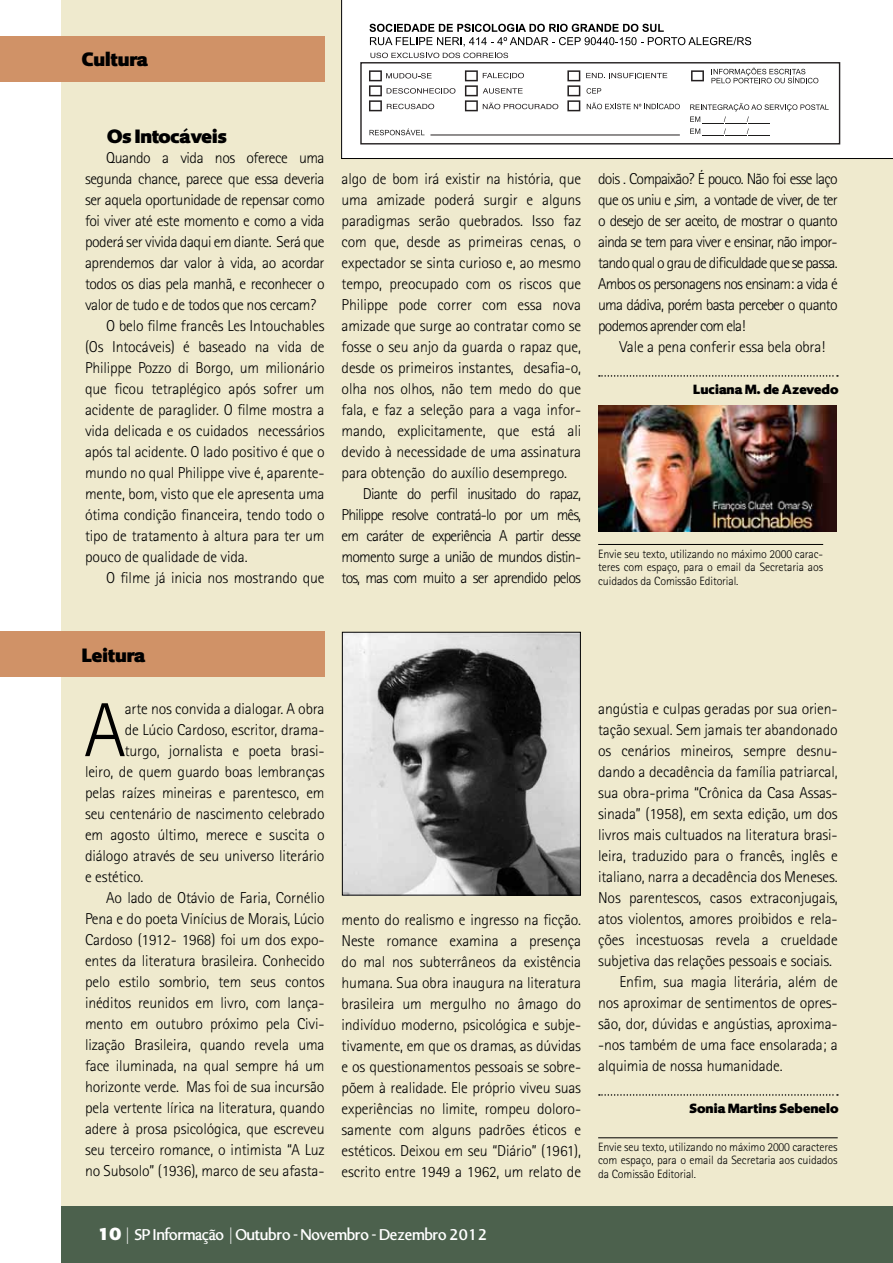
<style>
.page{position:relative;width:893px;height:1263px;background:#fff}
.page>*{position:absolute;margin:0;border:0;box-sizing:border-box;transform-origin:0 0}
.t1{font:300 76.65px "Rotis Sans Serif";color:#000}
.t2{font:700 19.5px "Bengasi";color:#000}
.t3{font:18px "Bengasi";color:#fff}
.t4{font:300 15.75px/21px "Rotis Sans Serif";letter-spacing:-.01em;color:#000;text-align:justify}
.t5{font:300 15.75px "Rotis Sans Serif";letter-spacing:-.03em;color:#000}
.t6{font:300 15.75px "Rotis Sans Serif";letter-spacing:-.05em;color:#000}
.t7{font:700 13.5px "Bengasi";letter-spacing:.01em;color:#000}
.t8{font:300 12px/13.5px "Rotis Sans Serif";letter-spacing:-.01em;color:#000;text-align:justify}
.s1{font-weight:700}
</style>
<div class="page">
<div style="left:62px;top:0;width:831px;height:1206px;background:#efeace"></div>
<div style="left:62px;top:1206px;width:831px;height:57px;background:#4c614d"></div>
<div style="left:0;top:36px;width:325px;height:46px;background:#d09267"></div>
<div style="left:0;top:631px;width:325px;height:46px;background:#d09267"></div>
<svg style="left:599px;top:375px;width:239px;height:2px"></svg>
<svg style="left:341px;top:0;width:552px;height:159px;background:#ebebeb"></svg>
<svg style="left:599px;top:1094px;width:239px;height:2px"></svg>
<hr style="left:598px;top:544px;width:225px;height:1px;background:#000">
<hr style="left:598px;top:1137px;width:240px;height:1px;background:#000">
<img style="left:599px;top:406px;width:238px;height:125px">
<img style="left:344px;top:634px;width:235px;height:259px">
<div style="left:342px;top:632px;width:239px;height:263px;border:1px solid #000"></div>
<p class="t2" style="left:81px;top:48px;width:67px">Cultura</p>
<p class="t2" style="left:106px;top:124px;width:121px">Os Intocáveis</p>
<p class="t5" style="left:106px;top:149px;width:220px">Quando a vida nos oferece uma</p>
<p class="t5" style="left:85px;top:170px;width:241px">segunda chance, parece que essa deveria</p>
<p class="t5" style="left:85px;top:191px;width:241px">ser aquela oportunidade de repensar como</p>
<p class="t5" style="left:85px;top:212px;width:241px">foi viver até este momento e como a vida</p>
<p class="t5" style="left:85px;top:233px;width:241px">poderá ser vivida daqui em diante. Será que</p>
<p class="t5" style="left:85px;top:254px;width:241px">aprendemos dar valor à vida, ao acordar</p>
<p class="t5" style="left:85px;top:275px;width:241px">todos os dias pela manhã, e reconhecer o</p>
<p class="t5" style="left:85px;top:296px;width:233px">valor de tudo e de todos que nos cercam?</p>
<p class="t4" style="left:106px;top:316px;width:220px">O belo filme francês Les Intouchables</p>
<p class="t4" style="left:85px;top:337px;width:241px">(Os Intocáveis) é baseado na vida de</p>
<p class="t4" style="left:85px;top:358px;width:241px">Philippe Pozzo di Borgo, um milionário</p>
<p class="t4" style="left:85px;top:379px;width:241px">que ficou tetraplégico após sofrer um</p>
<p class="t4" style="left:85px;top:400px;width:241px">acidente de paraglider. O filme mostra a</p>
<p class="t4" style="left:85px;top:421px;width:241px">vida delicada e os cuidados necessários</p>
<p class="t4" style="left:85px;top:442px;width:241px">após tal acidente. O lado positivo é que o</p>
<p class="t4" style="left:85px;top:463px;width:241px">mundo no qual Philippe vive é, aparente-</p>
<p class="t4" style="left:85px;top:484px;width:241px">mente, bom, visto que ele apresenta uma</p>
<p class="t4" style="left:85px;top:505px;width:241px">ótima condição financeira, tendo todo o</p>
<p class="t4" style="left:85px;top:526px;width:241px">tipo de tratamento à altura para ter um</p>
<p class="t4" style="left:85px;top:547px;width:164px">pouco de qualidade de vida.</p>
<p class="t4" style="left:106px;top:568px;width:220px">O filme já inicia nos mostrando que</p>
<p class="t4" style="left:342px;top:168px;width:241px">algo de bom irá existir na história, que</p>
<p class="t4" style="left:342px;top:189px;width:241px">uma amizade poderá surgir e alguns</p>
<p class="t4" style="left:342px;top:210px;width:241px">paradigmas serão quebrados. Isso faz</p>
<p class="t4" style="left:342px;top:231px;width:241px">com que, desde as primeiras cenas, o</p>
<p class="t4" style="left:342px;top:252px;width:241px">expectador se sinta curioso e, ao mesmo</p>
<p class="t4" style="left:342px;top:273px;width:241px">tempo, preocupado com os riscos que</p>
<p class="t4" style="left:342px;top:294px;width:241px">Philippe pode correr com essa nova</p>
<p class="t4" style="left:342px;top:315px;width:241px">amizade que surge ao contratar como se</p>
<p class="t4" style="left:342px;top:336px;width:241px">fosse o seu anjo da guarda o rapaz que,</p>
<p class="t4" style="left:342px;top:357px;width:241px">desde os primeiros instantes, desafia-o,</p>
<p class="t4" style="left:342px;top:378px;width:241px">olha nos olhos, não tem medo do que</p>
<p class="t4" style="left:342px;top:399px;width:241px">fala, e faz a seleção para a vaga infor-</p>
<p class="t4" style="left:342px;top:420px;width:241px">mando, explicitamente, que está ali</p>
<p class="t4" style="left:342px;top:441px;width:241px">devido à necessidade de uma assinatura</p>
<p class="t4" style="left:342px;top:462px;width:227px">para obtenção do auxílio desemprego.</p>
<p class="t6" style="left:363px;top:484px;width:220px">Diante do perfil inusitado do rapaz,</p>
<p class="t6" style="left:342px;top:505px;width:241px">Philippe resolve contratá-lo por um mês,</p>
<p class="t6" style="left:342px;top:526px;width:241px">em caráter de experiência A partir desse</p>
<p class="t6" style="left:342px;top:547px;width:241px">momento surge a união de mundos distin-</p>
<p class="t6" style="left:342px;top:568px;width:241px">tos, mas com muito a ser aprendido pelos</p>
<p class="t4" style="left:598px;top:168px;width:241px">dois . Compaixão? É pouco. Não foi esse laço que os uniu e ,sim, a vontade de viver, de ter o desejo de ser aceito, de mostrar o quanto ainda se tem para viver e ensinar, não impor&shy;tando qual o grau de dificuldade que se passa.<br>Ambos os personagens nos ensinam: a vida é uma dádiva, porém basta perceber o quanto podemos aprender com ela!</p>
<p class="t4" style="left:619px;top:336px;width:207px">Vale a pena conferir essa bela obra!</p>
<p class="t7" style="left:693px;top:381px;width:147px">Luciana M. de Azevedo</p>
<p class="t8" style="left:598px;top:547px;width:227px">Envie seu texto, utilizando no máximo 2000 carac&shy;teres com espaço, para o email da Secretaria aos cuidados da Comissão Editorial.</p>
<p class="t2" style="left:81px;top:643px;width:65px">Leitura</p>
<h1 class="t1" style="left:84px;top:686px;width:43px">A</h1>
<p class="t4" style="left:125px;top:698px;width:201px">arte nos convida a dialogar. A obra</p>
<p class="t4" style="left:125px;top:719px;width:201px">de Lúcio Cardoso, escritor, drama-</p>
<p class="t4" style="left:125px;top:740px;width:201px">turgo, jornalista e poeta brasi-</p>
<p class="t4" style="left:85px;top:761px;width:241px">leiro, de quem guardo boas lembranças</p>
<p class="t4" style="left:85px;top:782px;width:241px">pelas raízes mineiras e parentesco, em</p>
<p class="t4" style="left:85px;top:803px;width:241px">seu centenário de nascimento celebrado</p>
<p class="t4" style="left:85px;top:824px;width:241px">em agosto último, merece e suscita o</p>
<p class="t4" style="left:85px;top:845px;width:241px">diálogo através de seu universo literário</p>
<p class="t4" style="left:85px;top:866px;width:60px">e estético.</p>
<p class="t4" style="left:106px;top:887px;width:220px">Ao lado de Otávio de Faria, Cornélio</p>
<p class="t4" style="left:85px;top:908px;width:241px">Pena e do poeta Vinícius de Morais, Lúcio</p>
<p class="t4" style="left:85px;top:929px;width:241px">Cardoso (1912- 1968) foi um dos expo-</p>
<p class="t4" style="left:85px;top:950px;width:241px">entes da literatura brasileira. Conhecido</p>
<p class="t4" style="left:85px;top:971px;width:241px">pelo estilo sombrio, tem seus contos</p>
<p class="t4" style="left:85px;top:992px;width:241px">inéditos reunidos em livro, com lança-</p>
<p class="t4" style="left:85px;top:1013px;width:241px">mento em outubro próximo pela Civi-</p>
<p class="t4" style="left:85px;top:1034px;width:241px">lização Brasileira, quando revela uma</p>
<p class="t4" style="left:85px;top:1055px;width:241px">face iluminada, na qual sempre há um</p>
<p class="t4" style="left:85px;top:1076px;width:241px">horizonte verde. Mas foi de sua incursão</p>
<p class="t4" style="left:85px;top:1097px;width:241px">pela vertente lírica na literatura, quando</p>
<p class="t4" style="left:85px;top:1118px;width:241px">adere à prosa psicológica, que escreveu</p>
<p class="t4" style="left:85px;top:1139px;width:241px">seu terceiro romance, o intimista “A Luz</p>
<p class="t4" style="left:85px;top:1160px;width:241px">no Subsolo” (1936), marco de seu afasta-</p>
<p class="t4" style="left:342px;top:910px;width:241px">mento do realismo e ingresso na ficção.<br>Neste romance examina a presença do mal nos subterrâneos da existência humana. Sua obra inaugura na literatura brasileira um mergulho no âmago do indivíduo moderno, psicológica e subje&shy;tivamente, em que os dramas, as dúvidas e os questionamentos pessoais se sobre&shy;põem à realidade. Ele próprio viveu suas experiências no limite, rompeu doloro&shy;samente com alguns padrões éticos e estéticos. Deixou em seu “Diário” (1961), escrito entre 1949 a 1962, um relato de</p>
<p class="t4" style="left:598px;top:698px;width:241px">angústia e culpas geradas por sua orien-</p>
<p class="t4" style="left:598px;top:719px;width:241px">tação sexual. Sem jamais ter abandonado</p>
<p class="t4" style="left:598px;top:740px;width:241px">os cenários mineiros, sempre desnu-</p>
<p class="t4" style="left:598px;top:761px;width:241px">dando a decadência da família patriarcal,</p>
<p class="t4" style="left:598px;top:782px;width:241px">sua obra-prima “Crônica da Casa Assas-</p>
<p class="t4" style="left:598px;top:803px;width:241px">sinada” (1958), em sexta edição, um dos</p>
<p class="t4" style="left:598px;top:824px;width:241px">livros mais cultuados na literatura brasi-</p>
<p class="t4" style="left:598px;top:845px;width:241px">leira, traduzido para o francês, inglês e</p>
<p class="t4" style="left:598px;top:866px;width:241px">italiano, narra a decadência dos Meneses.</p>
<p class="t4" style="left:598px;top:887px;width:241px">Nos parentescos, casos extraconjugais,</p>
<p class="t4" style="left:598px;top:908px;width:241px">atos violentos, amores proibidos e rela-</p>
<p class="t4" style="left:598px;top:929px;width:241px">ções incestuosas revela a crueldade</p>
<p class="t4" style="left:598px;top:950px;width:236px">subjetiva das relações pessoais e sociais.</p>
<p class="t4" style="left:619px;top:971px;width:220px">Enfim, sua magia literária, além de</p>
<p class="t4" style="left:598px;top:992px;width:241px">nos aproximar de sentimentos de opres-</p>
<p class="t4" style="left:598px;top:1013px;width:241px">são, dor, dúvidas e angústias, aproxima-</p>
<p class="t4" style="left:598px;top:1034px;width:241px">-nos também de uma face ensolarada; a</p>
<p class="t4" style="left:598px;top:1055px;width:186px">alquimia de nossa humanidade.</p>
<p class="t7" style="left:689px;top:1100px;width:150px">Sonia Martins Sebenelo</p>
<p class="t8" style="left:598px;top:1140px;width:241px">Envie seu texto, utilizando no máximo 2000 caracteres com espaço, para o email da Secretaria aos cuidados da Comissão Editorial.</p>
<p class="t3" style="left:97px;top:1225px;width:392px"><span class="s1">10</span> | SP Informação | Outubro - Novembro - Dezembro 2012</p>
</div>
